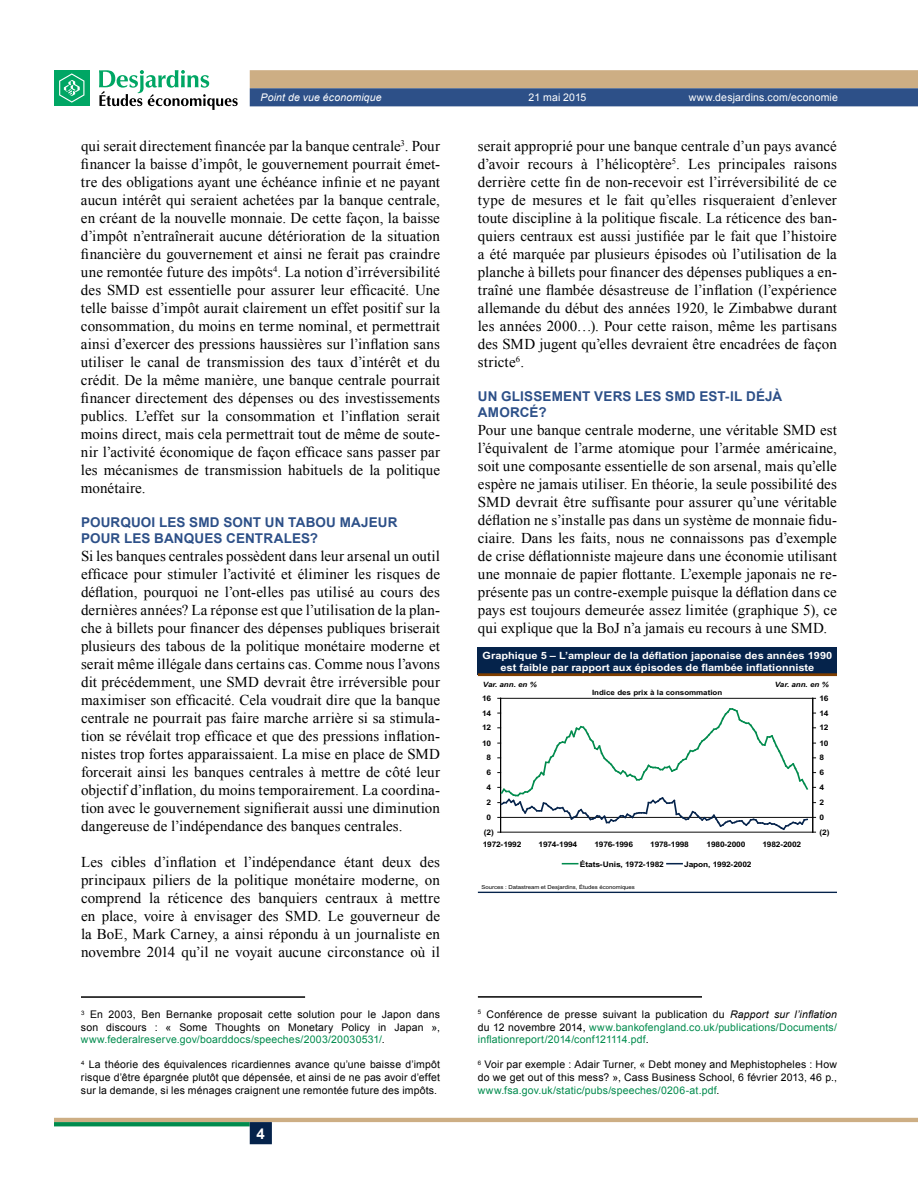
<style>
.page{position:relative;width:918px;height:1188px;background:#fff}
.page>*{position:absolute;margin:0;border:0;box-sizing:border-box;transform-origin:0 0}
.t1{font:15px/18px "Times New Roman";letter-spacing:.005em;color:#000;text-align:justify}
.t2{font:700 15px "Arial";color:#fff}
.t3{font:700 13.5px/16.2px "Arial";letter-spacing:.01em;color:#2d5088}
.t4{font:10.5px/12.6px "Arial";letter-spacing:.015em;color:#000;text-align:justify}
.t5{font:10.5px/12.6px "Arial";letter-spacing:.015em;color:#008b4d;text-align:justify}
.t6{font:10.5px "Arial";letter-spacing:.015em;color:#fff}
.t7{font:italic 10.5px "Arial";letter-spacing:.015em;color:#fff}
.t8{font:700 10.05px/12px "Arial";color:#fff;text-align:center;scale:1.1 1}
.t9{font:700 7.65px "Arial";letter-spacing:-.025em;color:#000;scale:1.1 1}
.t10{font:700 7.2px "Arial";color:#000;scale:1.1 1}
.t11{font:italic 700 7.2px "Arial";color:#000;scale:1.1 1}
.t12{font:5.4px "Arial";letter-spacing:.005em;color:#000;scale:1.1 1}
.s1{color:#008b4d}
.s2{color:#000}
.s3{font-style:italic;color:#000}
</style>
<div class="page">
<svg style="left:250px;top:70px;width:668px;height:36px;background:#7e8087"></svg>
<hr style="left:54px;top:1118px;width:864px;height:4px;background:#cdae84">
<svg style="left:54px;top:1122px;width:196px;height:4px"></svg>
<div style="left:250px;top:1122px;width:22px;height:22px;background:#05234b;border:2px solid #05234b"></div>
<div style="left:54px;top:70px;width:36px;height:36px;background:#00a664"></div>
<svg style="left:59px;top:73px;width:25px;height:30px"></svg>
<svg style="left:99px;top:70px;width:139px;height:40px"></svg>
<hr style="left:81px;top:996px;width:224px;height:2px;background:#000">
<div style="left:478px;top:647px;width:359px;height:27px;background:#05234b"></div>
<hr style="left:478px;top:673px;width:359px;height:3px;background:#803f00">
<hr style="left:478px;top:892px;width:359px;height:1px;background:#05234b">
<hr style="left:501px;top:698px;width:312px;height:1px;background:#000">
<hr style="left:500px;top:698px;width:1px;height:134px;background:#000">
<hr style="left:812px;top:698px;width:1px;height:134px;background:#000">
<svg style="left:498px;top:707px;width:318px;height:126px"></svg>
<svg style="left:563px;top:863px;width:15px;height:2px"></svg>
<svg style="left:667px;top:863px;width:15px;height:2px"></svg>
<hr style="left:478px;top:996px;width:224px;height:2px;background:#000">
<p class="t7" style="left:261px;top:91px;width:123px">Point de vue économique</p>
<p class="t6" style="left:529px;top:91px;width:59px">21 mai 2015</p>
<p class="t6" style="left:689px;top:91px;width:151px">www.desjardins.com/economie</p>
<p class="t1" style="left:81px;top:137px;width:361px">qui serait directement financée par la banque centrale<sup>3</sup>. Pour financer la baisse d’impôt, le gouvernement pourrait émet&shy;tre des obligations ayant une échéance infinie et ne payant aucun intérêt qui seraient achetées par la banque centrale, en créant de la nouvelle monnaie. De cette façon, la baisse d’impôt n’entraînerait aucune détérioration de la situation financière du gouvernement et ainsi ne ferait pas craindre une remontée future des impôts<sup>4</sup>. La notion d’irréversibilité des SMD est essentielle pour assurer leur efficacité. Une telle baisse d’impôt aurait clairement un effet positif sur la consommation, du moins en terme nominal, et permettrait ainsi d’exercer des pressions haussières sur l’inflation sans utiliser le canal de transmission des taux d’intérêt et du crédit. De la même manière, une banque centrale pourrait financer directement des dépenses ou des investissements publics. L’effet sur la consommation et l’inflation serait moins direct, mais cela permettrait tout de même de soute&shy;nir l’activité économique de façon efficace sans passer par les mécanismes de transmission habituels de la politique monétaire.</p>
<p class="t3" style="left:81px;top:515px;width:318px">Pourquoi les SMD sont un tabou majeur pour les banques centrales?</p>
<p class="t1" style="left:81px;top:547px;width:361px">Si les banques centrales possèdent dans leur arsenal un outil efficace pour stimuler l’activité et éliminer les risques de déflation, pourquoi ne l’ont-elles pas utilisé au cours des dernières années? La réponse est que l’utilisation de la plan&shy;che à billets pour financer des dépenses publiques briserait plusieurs des tabous de la politique monétaire moderne et serait même illégale dans certains cas. Comme nous l’avons dit précédemment, une SMD devrait être irréversible pour maximiser son efficacité. Cela voudrait dire que la banque centrale ne pourrait pas faire marche arrière si sa stimula&shy;tion se révélait trop efficace et que des pressions inflation&shy;nistes trop fortes apparaissaient. La mise en place de SMD forcerait ainsi les banques centrales à mettre de côté leur objectif d’inflation, du moins temporairement. La coordina&shy;tion avec le gouvernement signifierait aussi une diminution dangereuse de l’indépendance des banques centrales.</p>
<p class="t1" style="left:81px;top:853px;width:361px">Les cibles d’inflation et l’indépendance étant deux des principaux piliers de la politique monétaire moderne, on comprend la réticence des banquiers centraux à mettre en place, voire à envisager des SMD. Le gouverneur de la BoE, Mark Carney, a ainsi répondu à un journaliste en novembre 2014 qu’il ne voyait aucune circonstance où il</p>
<p class="t1" style="left:478px;top:137px;width:361px">serait approprié pour une banque centrale d’un pays avancé d’avoir recours à l’hélicoptère<sup>5</sup>. Les principales raisons derrière cette fin de non-recevoir est l’irréversibilité de ce type de mesures et le fait qu’elles risqueraient d’enlever toute discipline à la politique fiscale. La réticence des ban&shy;quiers centraux est aussi justifiée par le fait que l’histoire a été marquée par plusieurs épisodes où l’utilisation de la planche à billets pour financer des dépenses publiques a en&shy;traîné une flambée désastreuse de l’inflation (l’expérience allemande du début des années 1920, le Zimbabwe durant les années 2000…). Pour cette raison, même les partisans des SMD jugent qu’elles devraient être encadrées de façon stricte<sup>6</sup>.</p>
<p class="t3" style="left:478px;top:389px;width:306px">Un glissement vers les SMD est-il déjà amorcé?</p>
<p class="t1" style="left:478px;top:421px;width:361px">Pour une banque centrale moderne, une véritable SMD est l’équivalent de l’arme atomique pour l’armée américaine, soit une composante essentielle de son arsenal, mais qu’elle espère ne jamais utiliser. En théorie, la seule possibilité des SMD devrait être suffisante pour assurer qu’une véritable déflation ne s’installe pas dans un système de monnaie fidu&shy;ciaire. Dans les faits, nous ne connaissons pas d’exemple de crise déflationniste majeure dans une économie utilisant une monnaie de papier flottante. L’exemple japonais ne re&shy;présente pas un contre-exemple puisque la déflation dans ce pays est toujours demeurée assez limitée (graphique 5), ce qui explique que la BoJ n’a jamais eu recours à une SMD.</p>
<p class="t8" style="left:483px;top:649px;width:319px">Graphique 5 – L’ampleur de la déflation japonaise des années 1990 est faible par rapport aux épisodes de flambée inflationniste</p>
<p class="t11" style="left:483px;top:680px;width:50px">Var. ann. en %</p>
<p class="t11" style="left:775px;top:680px;width:50px">Var. ann. en %</p>
<p class="t10" style="left:592px;top:688px;width:120px">Indice des prix à la consommation</p>
<p class="t9" style="left:482px;top:694px;width:10px">16</p>
<p class="t9" style="left:819px;top:694px;width:10px">16</p>
<p class="t9" style="left:482px;top:708px;width:10px">14</p>
<p class="t9" style="left:819px;top:708px;width:10px">14</p>
<p class="t9" style="left:482px;top:723px;width:10px">12</p>
<p class="t9" style="left:819px;top:723px;width:10px">12</p>
<p class="t9" style="left:482px;top:739px;width:10px">10</p>
<p class="t9" style="left:819px;top:739px;width:10px">10</p>
<p class="t9" style="left:487px;top:753px;width:6px">8</p>
<p class="t9" style="left:819px;top:753px;width:6px">8</p>
<p class="t9" style="left:487px;top:768px;width:6px">6</p>
<p class="t9" style="left:819px;top:768px;width:6px">6</p>
<p class="t9" style="left:487px;top:783px;width:6px">4</p>
<p class="t9" style="left:819px;top:783px;width:6px">4</p>
<p class="t9" style="left:487px;top:798px;width:6px">2</p>
<p class="t9" style="left:819px;top:798px;width:6px">2</p>
<p class="t9" style="left:487px;top:813px;width:6px">0</p>
<p class="t9" style="left:819px;top:813px;width:6px">0</p>
<p class="t9" style="left:484px;top:828px;width:11px">(2)</p>
<p class="t9" style="left:819px;top:828px;width:11px">(2)</p>
<p class="t9" style="left:483px;top:840px;width:37px">1972-1992</p>
<p class="t9" style="left:539px;top:840px;width:37px">1974-1994</p>
<p class="t9" style="left:594px;top:840px;width:37px">1976-1996</p>
<p class="t9" style="left:650px;top:840px;width:37px">1978-1998</p>
<p class="t9" style="left:707px;top:840px;width:37px">1980-2000</p>
<p class="t9" style="left:762px;top:840px;width:37px">1982-2002</p>
<p class="t9" style="left:580px;top:860px;width:78px">États-Unis, 1972-1982</p>
<p class="t9" style="left:684px;top:860px;width:63px">Japon, 1992-2002</p>
<p class="t12" style="left:481px;top:884px;width:141px">Sources : Datastream et Desjardins, Études économiques</p>
<p class="t4" style="left:81px;top:1008px;width:361px"><sup>3</sup> En 2003, Ben Bernanke proposait cette solution pour le Japon dans son discours : « Some Thoughts on Monetary Policy in Japan », <span class="s1">www.federalreserve.gov/boarddocs/speeches/2003/20030531/</span>.</p>
<p class="t4" style="left:81px;top:1059px;width:361px"><sup>4</sup> La théorie des équivalences ricardiennes avance qu’une baisse d’impôt risque d’être épargnée plutôt que dépensée, et ainsi de ne pas avoir d’effet sur la demande, si les ménages craignent une remontée future des impôts.</p>
<p class="t2" style="left:257px;top:1124px;width:10px">4</p>
<p class="t5" style="left:478px;top:1008px;width:361px"><sup>5</sup> <span class="s2">Conférence de presse suivant la publication du</span> <span class="s3">Rapport sur l’inflation </span><span class="s2">du 12 novembre 2014,</span> www.bankofengland.co.uk/publications/Documents/ inflationreport/2014/conf121114.pdf<span class="s2">.</span></p>
<p class="t4" style="left:478px;top:1058px;width:361px"><sup>6</sup> Voir par exemple : Adair Turner, « Debt money and Mephistopheles : How do we get out of this mess? », Cass Business School, 6 février 2013, 46 p., <span class="s1">www.fsa.gov.uk/static/pubs/speeches/0206-at.pdf</span>.</p>
</div>
